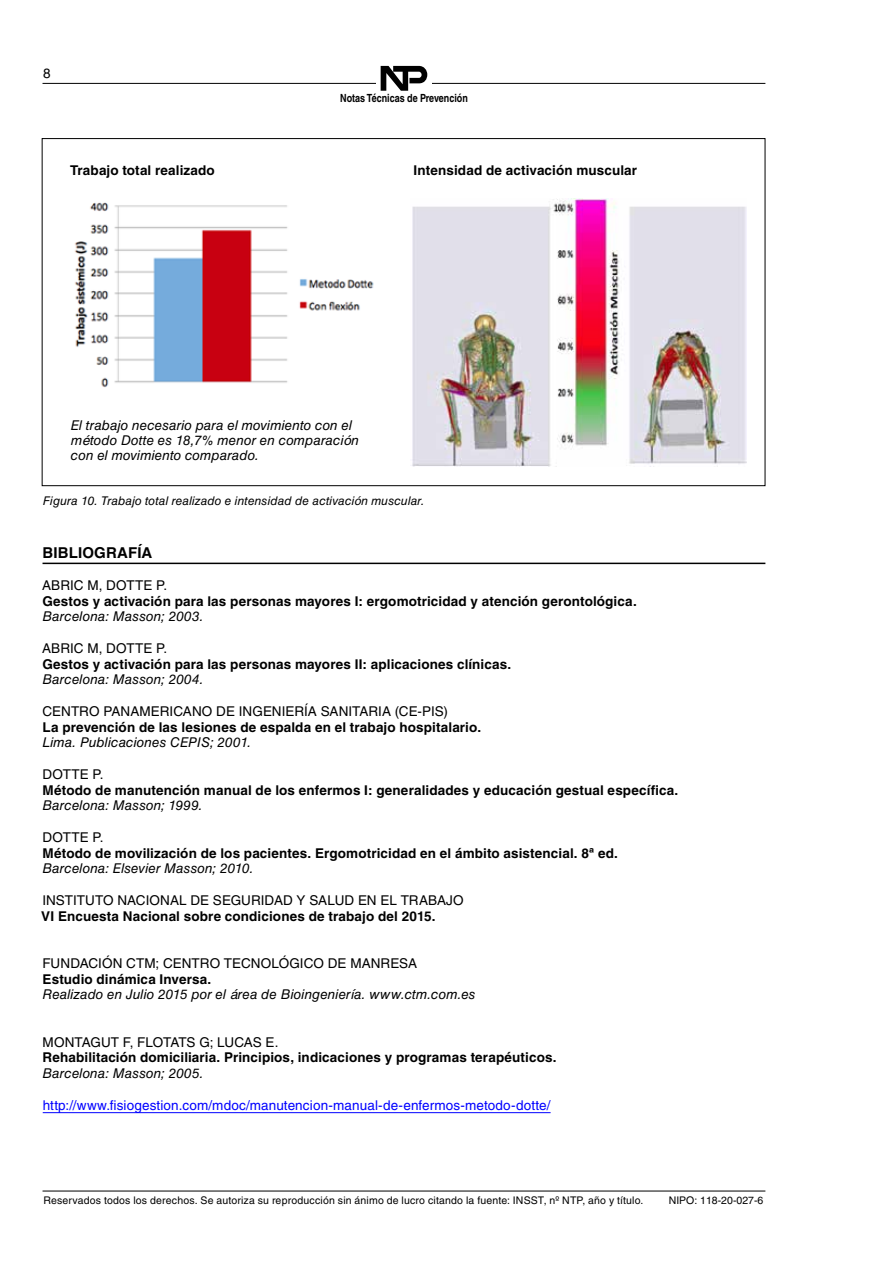
<style>
.page{position:relative;width:893px;height:1263px;background:#fff}
.page>*{position:absolute;margin:0;border:0;box-sizing:border-box;transform-origin:0 0}
.Tit__Biblio_filete{font:700 15px "Helvetica LT Std";letter-spacing:.01em;color:#000}
.Biblio_2{font:700 13.5px "Helvetica LT Std";letter-spacing:.01em;color:#000}
.Biblio_3{font:italic 13.5px/15px "Helvetica LT Std";letter-spacing:.005em;color:#000}
.Biblio_1{font:13.5px "Helvetica LT Std";letter-spacing:.005em;color:#000}
.Primer_párrafo{font:13.5px "Helvetica LT Std";letter-spacing:.01em;color:#00f}
.t1{font:italic 12px "Helvetica LT Std";letter-spacing:.01em;color:#000}
.t2{font:700 11.25px "Helvetica LT Std";color:#000;scale:.8 1}
.FD_de_la_NTP{font:10.5px "Helvetica LT Std";letter-spacing:.015em;color:#000}
</style>
<div class="page">
<hr style="left:43px;top:83px;width:722px;height:1px;background:#000">
<div style="left:377px;top:80px;width:55px;height:6px;background:#fff"></div>
<svg style="left:381px;top:66px;width:46px;height:25px"></svg>
<hr style="left:43px;top:563px;width:722px;height:1px;background:#000">
<hr style="left:43px;top:1112px;width:508px;height:1px;background:#00f">
<hr style="left:43px;top:1191px;width:722px;height:1px;background:#000">
<img style="left:412px;top:199px;width:334px;height:267px">
<img style="left:74px;top:202px;width:300px;height:186px">
<p class="Biblio_1" style="left:43px;top:65px;width:9px">8</p>
<p class="t2" style="left:340px;top:91px;width:161px">Notas Técnicas de Prevención</p>
<p class="Biblio_2" style="left:70px;top:162px;width:146px">Trabajo total realizado</p>
<p class="Biblio_2" style="left:414px;top:162px;width:225px">Intensidad de activación muscular</p>
<p class="Biblio_3" style="left:71px;top:418px;width:290px">El trabajo necesario para el movimiento con el método Dotte es 18,7% menor en comparación con el movimiento comparado.</p>
<h3 class="t1" style="left:43px;top:494px;width:383px">Figura 10. Trabajo total realizado e intensidad de activación muscular.</h3>
<p class="Tit__Biblio_filete" style="left:43px;top:544px;width:111px">BIBLIOGRAFÍA</p>
<p class="Biblio_1" style="left:42px;top:577px;width:127px">ABRIC M, DOTTE P.</p>
<p class="Biblio_2" style="left:42px;top:593px;width:596px">Gestos y activación para las personas mayores I: ergomotricidad y atención gerontológica.</p>
<p class="Biblio_3" style="left:42px;top:609px;width:163px">Barcelona: Masson; 2003.</p>
<p class="Biblio_1" style="left:42px;top:640px;width:127px">ABRIC M, DOTTE P.</p>
<p class="Biblio_2" style="left:42px;top:656px;width:470px">Gestos y activación para las personas mayores II: aplicaciones clínicas.</p>
<p class="Biblio_3" style="left:42px;top:672px;width:163px">Barcelona: Masson; 2004.</p>
<p class="Biblio_1" style="left:42px;top:703px;width:407px">CENTRO PANAMERICANO DE INGENIERÍA SANITARIA (CE-PIS)</p>
<p class="Biblio_2" style="left:43px;top:719px;width:440px">La prevención de las lesiones de espalda en el trabajo hospitalario.</p>
<p class="Biblio_3" style="left:43px;top:735px;width:210px">Lima. Publicaciones CEPIS; 2001.</p>
<p class="Biblio_1" style="left:42px;top:766px;width:63px">DOTTE P.</p>
<p class="Biblio_2" style="left:43px;top:782px;width:637px">Método de manutención manual de los enfermos I: generalidades y educación gestual específica.</p>
<p class="Biblio_3" style="left:42px;top:798px;width:162px">Barcelona: Masson; 1999.</p>
<p class="Biblio_1" style="left:42px;top:829px;width:63px">DOTTE P.</p>
<p class="Biblio_2" style="left:43px;top:845px;width:577px">Método de movilización de los pacientes. Ergomotricidad en el ámbito asistencial. 8ª ed.</p>
<p class="Biblio_3" style="left:42px;top:861px;width:213px">Barcelona: Elsevier Masson; 2010.</p>
<p class="Biblio_1" style="left:42px;top:892px;width:423px">INSTITUTO NACIONAL DE SEGURIDAD Y SALUD EN EL TRABAJO</p>
<p class="Biblio_2" style="left:41px;top:908px;width:396px">VI Encuesta Nacional sobre condiciones de trabajo del 2015.</p>
<p class="Biblio_1" style="left:42px;top:955px;width:376px">FUNDACIÓN CTM; CENTRO TECNOLÓGICO DE MANRESA</p>
<p class="Biblio_2" style="left:43px;top:971px;width:170px">Estudio dinámica Inversa.</p>
<p class="Biblio_3" style="left:42px;top:987px;width:435px">Realizado en Julio 2015 por el área de Bioingeniería. www.ctm.com.es</p>
<p class="Biblio_1" style="left:43px;top:1034px;width:237px">MONTAGUT F, FLOTATS G; LUCAS E.</p>
<p class="Biblio_2" style="left:43px;top:1049px;width:516px">Rehabilitación domiciliaria. Principios, indicaciones y programas terapéuticos.</p>
<p class="Biblio_3" style="left:42px;top:1066px;width:163px">Barcelona: Masson; 2005.</p>
<p class="Primer_párrafo" style="left:43px;top:1097px;width:509px">http://www.fisiogestion.com/mdoc/manutencion-manual-de-enfermos-metodo-dotte/</p>
<p class="FD_de_la_NTP" style="left:43px;top:1194px;width:601px">Reservados todos los derechos. Se autoriza su reproducción sin ánimo de lucro citando la fuente: INSST, nº NTP, año y título.</p>
<p class="FD_de_la_NTP" style="left:669px;top:1194px;width:96px">NIPO: 118-20-027-6</p>
</div>
